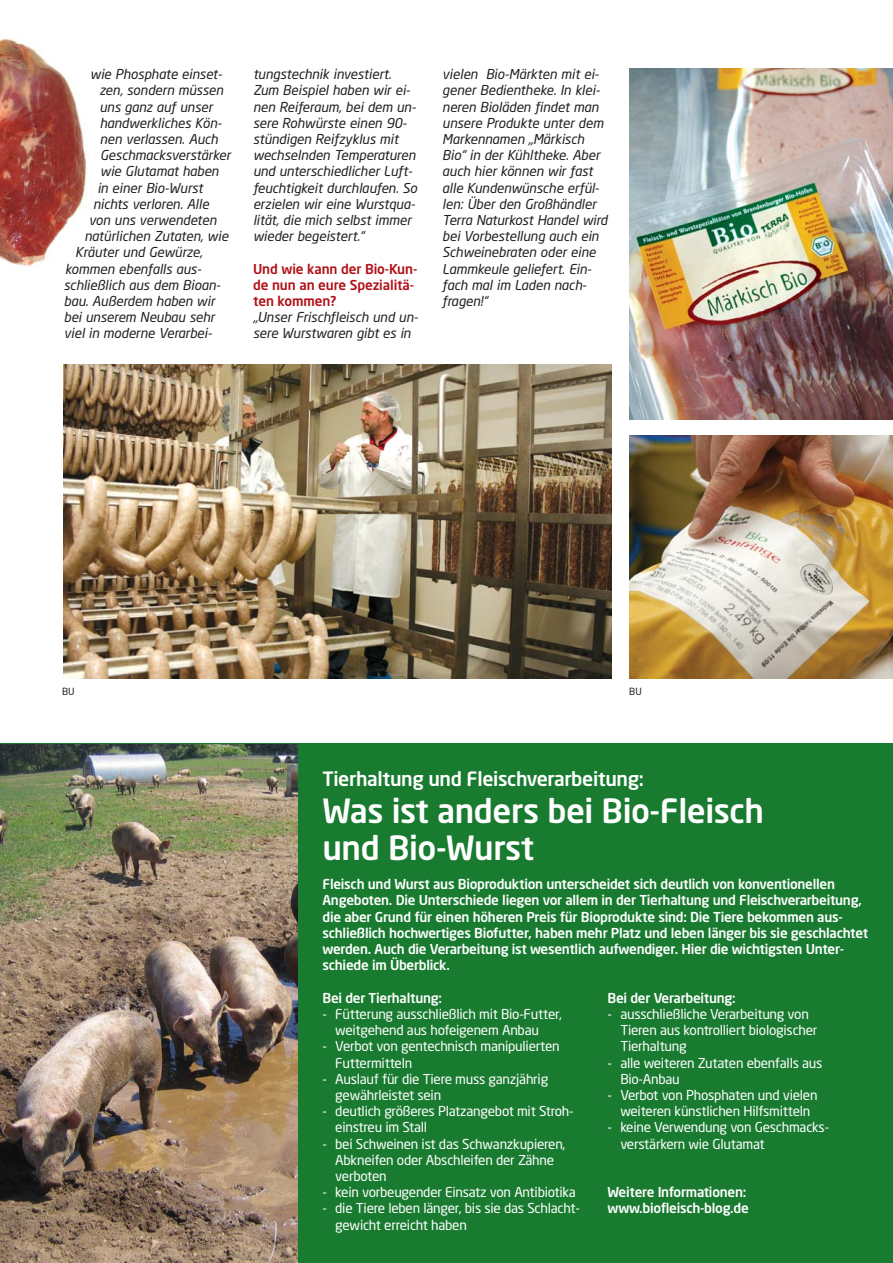
<style>
.page{position:relative;width:893px;height:1263px;background:#fff}
.page>*{position:absolute;margin:0;border:0;box-sizing:border-box;transform-origin:0 0}
.t1{font:500 33px/37px "Neo Sans";letter-spacing:-.015em;color:#fff}
.t2{font:500 19.5px "Neo Sans";letter-spacing:-.02em;color:#fff}
.t3{font:italic 13.5px/16.2px "Neo Sans";letter-spacing:-.005em;color:#231f20}
.t4{font:13.5px/16.2px "Neo Sans";letter-spacing:-.02em;color:#fff}
.t5{font:500 13.5px/16.2px "Neo Sans";letter-spacing:-.02em;color:#fff}
.t6{font:500 13.5px/16.2px "Neo Sans";letter-spacing:-.005em;color:#b01016}
.t7{font:9.75px "Neo Sans";color:#231f20}
</style>
<div class="page">
<img style="left:0;top:38px;width:87px;height:229px">
<div style="left:0;top:743px;width:893px;height:520px;background:#197b30"></div>
<img style="left:629px;top:436px;width:264px;height:243px">
<img style="left:0;top:744px;width:298px;height:519px">
<img style="left:64px;top:365px;width:547px;height:314px">
<img style="left:629px;top:68px;width:264px;height:351px">
<p class="t3" style="left:90px;top:67px;width:134px">wie Phosphate einset-</p>
<p class="t3" style="left:99px;top:84px;width:126px">zen, sondern müssen</p>
<p class="t3" style="left:100px;top:100px;width:115px">uns ganz auf unser</p>
<p class="t3" style="left:100px;top:116px;width:124px">handwerkliches Kön-</p>
<p class="t3" style="left:100px;top:132px;width:120px">nen verlassen. Auch</p>
<p class="t3" style="left:100px;top:148px;width:132px">Geschmacksverstärker</p>
<p class="t3" style="left:100px;top:165px;width:120px">wie Glutamat haben</p>
<p class="t3" style="left:97px;top:181px;width:107px">in einer Bio-Wurst</p>
<p class="t3" style="left:93px;top:197px;width:118px">nichts verloren. Alle</p>
<p class="t3" style="left:89px;top:213px;width:129px">von uns verwendeten</p>
<p class="t3" style="left:84px;top:229px;width:145px">natürlichen Zutaten, wie</p>
<p class="t3" style="left:75px;top:246px;width:129px">Kräuter und Gewürze,</p>
<p class="t3" style="left:65px;top:262px;width:138px">kommen ebenfalls aus-</p>
<p class="t3" style="left:64px;top:278px;width:158px">schließlich aus dem Bioan-</p>
<p class="t3" style="left:64px;top:294px;width:153px">bau. Außerdem haben wir</p>
<p class="t3" style="left:64px;top:310px;width:153px">bei unserem Neubau sehr</p>
<p class="t3" style="left:64px;top:327px;width:150px">viel in moderne Verarbei-</p>
<p class="t3" style="left:253px;top:67px;width:166px">tungstechnik investiert.<br>Zum Beispiel haben wir ei&shy;nen Reiferaum, bei dem un&shy;sere Rohwürste einen 90- stündigen Reifzyklus mit wechselnden Temperaturen und unterschiedlicher Luft&shy;feuchtigkeit durchlaufen. So erzielen wir eine Wurstqua&shy;lität, die mich selbst immer wieder begeistert.“</p>
<p class="t6" style="left:253px;top:262px;width:166px">Und wie kann der Bio-Kun&shy;de nun an eure Spezialitä&shy;ten kommen?</p>
<p class="t3" style="left:253px;top:310px;width:167px">„Unser Frischfleisch und un&shy;sere Wurstwaren gibt es in</p>
<p class="t3" style="left:442px;top:67px;width:167px">vielen Bio-Märkten mit ei&shy;gener Bedientheke. In klei&shy;neren Bioläden findet man unsere Produkte unter dem<br>Markennamen „Märkisch<br>Bio“ in der Kühltheke. Aber auch hier können wir fast alle Kundenwünsche erfül&shy;len: Über den Großhändler<br>Terra Naturkost Handel wird bei Vorbestellung auch ein<br>Schweinebraten oder eine<br>Lammkeule geliefert. Ein&shy;fach mal im Laden nach - fragen!“</p>
<p class="t7" style="left:62px;top:687px;width:14px">BU</p>
<p class="t7" style="left:629px;top:687px;width:14px">BU</p>
<h2 class="t2" style="left:322px;top:771px;width:323px">Tierhaltung und Fleischverarbeitung:</h2>
<h1 class="t1" style="left:322px;top:795px;width:443px">Was ist anders bei Bio-Fleisch und Bio-Wurst</h1>
<p class="t5" style="left:322px;top:877px;width:547px">Fleisch und Wurst aus Bioproduktion unterscheidet sich deutlich von konventionellen Angeboten. Die Unterschiede liegen vor allem in der Tierhaltung und Fleischverarbeitung, die aber Grund für einen höheren Preis für Bioprodukte sind: Die Tiere bekommen aus&shy;schließlich hochwertiges Biofutter, haben mehr Platz und leben länger bis sie geschlachtet werden. Auch die Verarbeitung ist wesentlich aufwendiger. Hier die wichtigsten Unter&shy;schiede im Überblick.</p>
<p class="t5" style="left:322px;top:991px;width:121px">Bei der Tierhaltung:</p>
<p class="t4" style="left:335px;top:1007px;width:228px;text-indent:-13px">- Fütterung ausschließlich mit Bio-Futter, weitgehend aus hofeigenem Anbau</p>
<p class="t4" style="left:335px;top:1039px;width:226px;text-indent:-13px">- Verbot von gentechnisch manipulierten<br>Futtermitteln</p>
<p class="t4" style="left:335px;top:1072px;width:214px;text-indent:-13px">- Auslauf für die Tiere muss ganzjährig gewährleistet sein</p>
<p class="t4" style="left:335px;top:1104px;width:240px;text-indent:-13px">- deutlich größeres Platzangebot mit Stroh&shy;einstreu im Stall</p>
<p class="t4" style="left:335px;top:1137px;width:232px;text-indent:-13px">- bei Schweinen ist das Schwanzkupieren,<br>Abkneifen oder Abschleifen der Zähne verboten</p>
<p class="t4" style="left:322px;top:1185px;width:255px">- kein vorbeugender Einsatz von Antibiotika</p>
<p class="t4" style="left:335px;top:1201px;width:246px;text-indent:-13px">- die Tiere leben länger, bis sie das Schlacht&shy;gewicht erreicht haben</p>
<p class="t5" style="left:608px;top:991px;width:130px">Bei der Verarbeitung:</p>
<p class="t4" style="left:620px;top:1007px;width:199px;text-indent:-13px">- ausschließliche Verarbeitung von<br>Tieren aus kontrolliert biologischer<br>Tierhaltung</p>
<p class="t4" style="left:620px;top:1056px;width:204px;text-indent:-13px">- alle weiteren Zutaten ebenfalls aus<br>Bio-Anbau</p>
<p class="t4" style="left:608px;top:1088px;width:211px;text-align:center">- Verbot von Phosphaten und vielen weiteren künstlichen Hilfsmitteln</p>
<p class="t4" style="left:620px;top:1120px;width:210px;text-indent:-13px">- keine Verwendung von Geschmacks&shy;verstärkern wie Glutamat</p>
<p class="t5" style="left:608px;top:1185px;width:143px">Weitere Informationen: www.biofleisch-blog.de</p>
</div>
